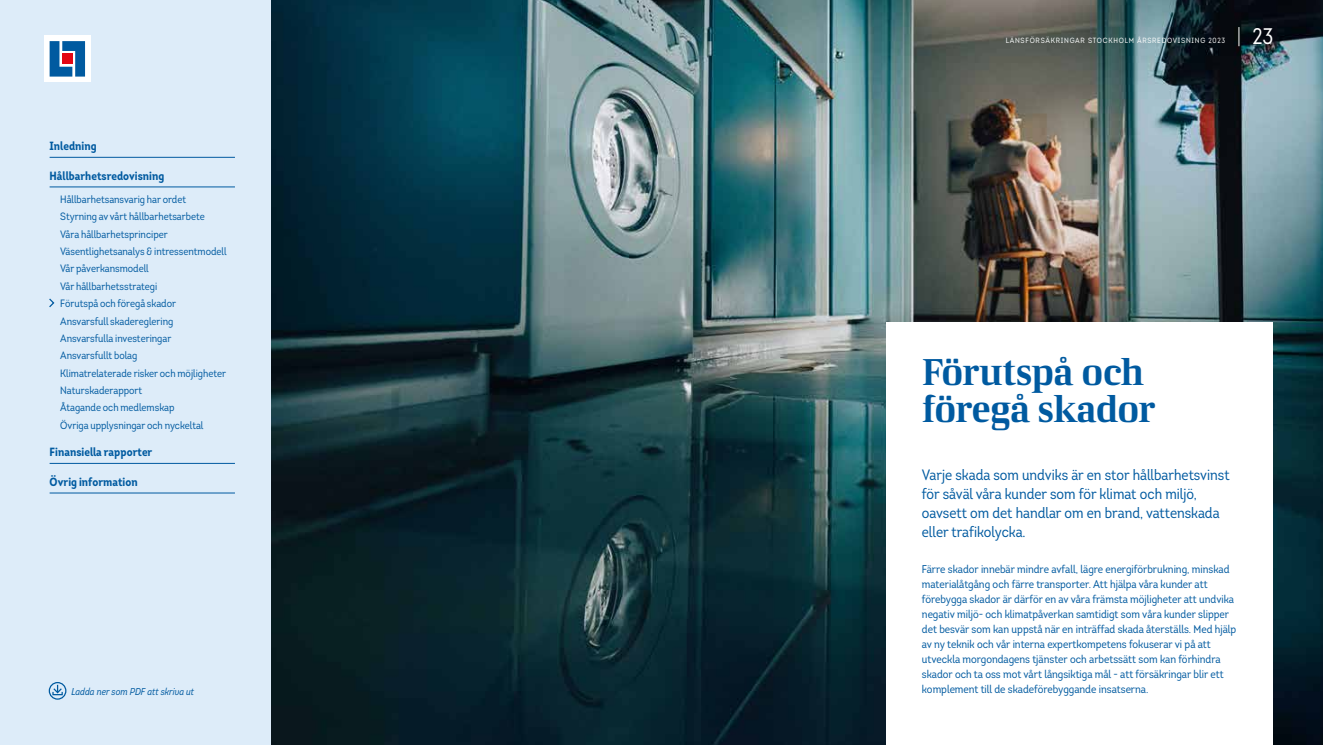
<style>
.page{position:relative;width:1323px;height:745px;background:#fff}
.page>*{position:absolute;margin:0;border:0;box-sizing:border-box;transform-origin:0 0}
.t1{font:37.5px/37.5px "LF Rubrik 2";letter-spacing:-.02em;color:#005aa0}
.t2{font:22.5px "Intro Cond";color:#fff}
.t3{font:15px/18.8px "Intro Cond";color:#005aa0}
.t4{font:700 11.88px "Intro Cond";letter-spacing:.005em;color:#005aa0}
.t5{font:11.25px/15px "Intro Cond";color:#005aa0}
.t6{font:10.62px/17.4px "Intro Cond";color:#005aa0}
.t7{font:italic 10px "Intro Cond";color:#005aa0}
.t8{font:7.5px "Intro Cond";letter-spacing:.1em;color:#fff}
</style>
<div class="page">
<img style="left:270px;top:0;width:1053px;height:744px">
<div style="left:886px;top:322px;width:387px;height:422px;background:#fff"></div>
<div style="left:0;top:0;width:270px;height:744px;background:#ddecf9"></div>
<div style="left:49px;top:681px;width:17px;height:18px;border:1px solid #005aa0;border-radius:50%"></div>
<svg style="left:52px;top:684px;width:11px;height:6px"></svg>
<div style="left:52px;top:690px;width:11px;height:4px;border:1px solid #005aa0"></div>
<div style="left:44px;top:35px;width:47px;height:47px;background:#fff"></div>
<svg style="left:50px;top:41px;width:35px;height:35px"></svg>
<div style="left:62px;top:54px;width:10px;height:10px;background:#e30613"></div>
<hr style="left:50px;top:186px;width:185px;height:1px;background:#005aa0">
<hr style="left:50px;top:492px;width:185px;height:1px;background:#005aa0">
<hr style="left:50px;top:157px;width:185px;height:1px;background:#005aa0">
<hr style="left:50px;top:463px;width:185px;height:1px;background:#005aa0">
<svg style="left:1238px;top:27px;width:1px;height:19px"></svg>
<svg style="left:49px;top:298px;width:6px;height:10px"></svg>
<p class="t4" style="left:50px;top:138px;width:49px">Inledning</p>
<p class="t4" style="left:50px;top:168px;width:116px">Hållbarhetsredovisning</p>
<p class="t6" style="left:60px;top:190px;width:168px">Hållbarhetsansvarig har ordet<br>Styrning av vårt hållbarhetsarbete<br>Våra hållbarhetsprinciper<br>Väsentlighetsanalys &amp; intressentmodell<br>Vår påverkansmodell<br>Vår hållbarhetsstrategi<br>Förutspå och föregå skador<br>Ansvarsfull skadereglering<br>Ansvarsfulla investeringar<br>Ansvarsfullt bolag<br>Klimatrelaterade risker och möjligheter<br>Naturskaderapport<br>Åtagande och medlemskap<br>Övriga upplysningar och nyckeltal</p>
<p class="t4" style="left:50px;top:444px;width:104px">Finansiella rapporter</p>
<p class="t4" style="left:50px;top:474px;width:90px">Övrig information</p>
<p class="t4" style="left:50px;top:227px;width:90px">Övrig information</p>
<p class="t7" style="left:71px;top:685px;width:124px">Ladda ner som PDF att skriva ut</p>
<p class="t8" style="left:1006px;top:35px;width:221px">LÄNSFÖRSÄKRINGAR STOCKHOLM ÅRSREDOVISNING 2023</p>
<h2 class="t2" style="left:1252px;top:22px;width:22px">23</h2>
<h1 class="t1" style="left:922px;top:352px;width:236px">Förutspå och föregå skador</h1>
<h3 class="t3" style="left:922px;top:465px;width:309px">Varje skada som undviks är en stor hållbarhetsvinst för såväl våra kunder som för klimat och miljö, oavsett om det handlar om en brand, vattenskada eller trafikolycka.</h3>
<p class="t5" style="left:922px;top:561px;width:316px">Färre skador innebär mindre avfall, lägre energiförbrukning, minskad materialåtgång och färre transporter. Att hjälpa våra kunder att förebygga skador är därför en av våra främsta möjligheter att undvika negativ miljö- och klimatpåverkan samtidigt som våra kunder slipper det besvär som kan uppstå när en inträffad skada återställs. Med hjälp av ny teknik och vår interna expertkompetens fokuserar vi på att utveckla morgondagens tjänster och arbetssätt som kan förhindra skador och ta oss mot vårt långsiktiga mål - att försäkringar blir ett komplement till de skadeförebyggande insatserna.</p>
</div>
